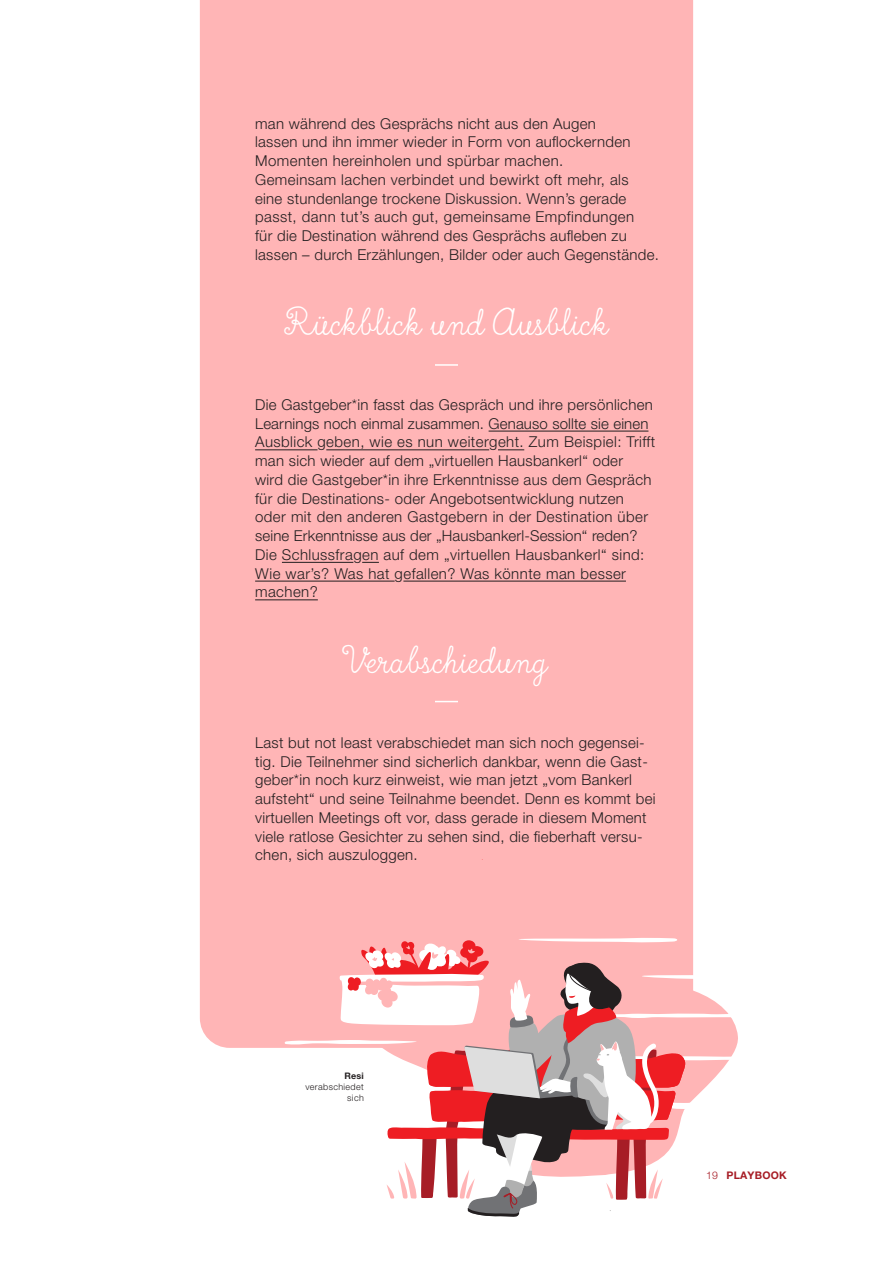
<style>
.page{position:relative;width:893px;height:1263px;background:#fff}
.page>*{position:absolute;margin:0;border:0;box-sizing:border-box;transform-origin:0 0}
.t1{font:45.9px "True North Script";color:#fff}
.t2{font:300 15px/18.8px "Helvetica Neue LT Pro";letter-spacing:.02em;color:#231f20}
.t3{font:700 10.5px "Helvetica Neue LT Pro";letter-spacing:.02em;color:#a71d26}
.t4{font:300 9px/10.8px "Helvetica Neue LT Pro";letter-spacing:.04em;color:#231f20;text-align:right}
.t5{font:700 9px "Helvetica Neue LT Pro";color:#231f20}
.s1{font-weight:300}
</style>
<div class="page">
<div style="left:200px;top:0;width:493px;height:1048px;background:#ffb5b6"></div>
<div style="left:328px;top:907px;width:366px;height:30px;background:#ffb5b6"></div>
<svg style="left:284px;top:937px;width:454px;height:280px"></svg>
<hr style="left:489px;top:431px;width:159px;height:1px;background:#231f20">
<hr style="left:255px;top:449px;width:63px;height:1px;background:#231f20">
<hr style="left:326px;top:449px;width:163px;height:1px;background:#231f20">
<svg style="left:498px;top:449px;width:26px;height:1px"></svg>
<hr style="left:282px;top:562px;width:71px;height:1px;background:#231f20">
<svg style="left:362px;top:562px;width:17px;height:1px"></svg>
<hr style="left:255px;top:581px;width:140px;height:1px;background:#231f20">
<hr style="left:403px;top:581px;width:223px;height:1px;background:#231f20">
<hr style="left:255px;top:599px;width:63px;height:1px;background:#231f20">
<hr style="left:435px;top:364px;width:23px;height:2px;background:#fff">
<svg style="left:435px;top:701px;width:23px;height:1px"></svg>
<p class="t2" style="left:255px;top:114px;width:405px">man während des Gesprächs nicht aus den Augen<br>lassen und ihn immer wieder in Form von auflockernden Momenten hereinholen und spürbar machen.<br>Gemeinsam lachen verbindet und bewirkt oft mehr, als eine stundenlange trockene Diskussion. Wenn’s gerade passt, dann tut’s auch gut, gemeinsame Empfindungen<br>für die Destination während des Gesprächs aufleben zu lassen – durch Erzählungen, Bilder oder auch Gegenstände.</p>
<h1 class="t1" style="left:285px;top:298px;width:325px">Rückblick und Ausblick</h1>
<p class="t2" style="left:255px;top:395px;width:402px">Die Gastgeber*in fasst das Gespräch und ihre persönlichen Learnings noch einmal zusammen. Genauso sollte sie einen Ausblick geben, wie es nun weitergeht. Zum Beispiel: Trifft man sich wieder auf dem „virtuellen Hausbankerl“ oder<br>wird die Gastgeber*in ihre Erkenntnisse aus dem Gespräch für die Destinations- oder Angebotsentwicklung nutzen oder mit den anderen Gastgebern in der Destination über seine Erkenntnisse aus der „Hausbankerl-Session“ reden?<br>Die Schlussfragen auf dem „virtuellen Hausbankerl“ sind:<br>Wie war’s? Was hat gefallen? Was könnte man besser machen?</p>
<h1 class="t1" style="left:345px;top:635px;width:204px">Verabschiedung</h1>
<p class="t2" style="left:255px;top:733px;width:402px">Last but not least verabschiedet man sich noch gegensei&shy;tig. Die Teilnehmer sind sicherlich dankbar, wenn die Gast&shy;geber*in noch kurz einweist, wie man jetzt „vom Bankerl aufsteht“ und seine Teilnahme beendet. Denn es kommt bei virtuellen Meetings oft vor, dass gerade in diesem Moment viele ratlose Gesichter zu sehen sind, die fieberhaft versu&shy;chen, sich auszuloggen.</p>
<p class="t5" style="left:344px;top:1070px;width:21px">Resi</p>
<p class="t4" style="left:305px;top:1081px;width:60px">verabschiedet sich</p>
<p class="t3" style="left:706px;top:1169px;width:82px"><span class="s1">19</span> PLAYBOOK</p>
</div>
